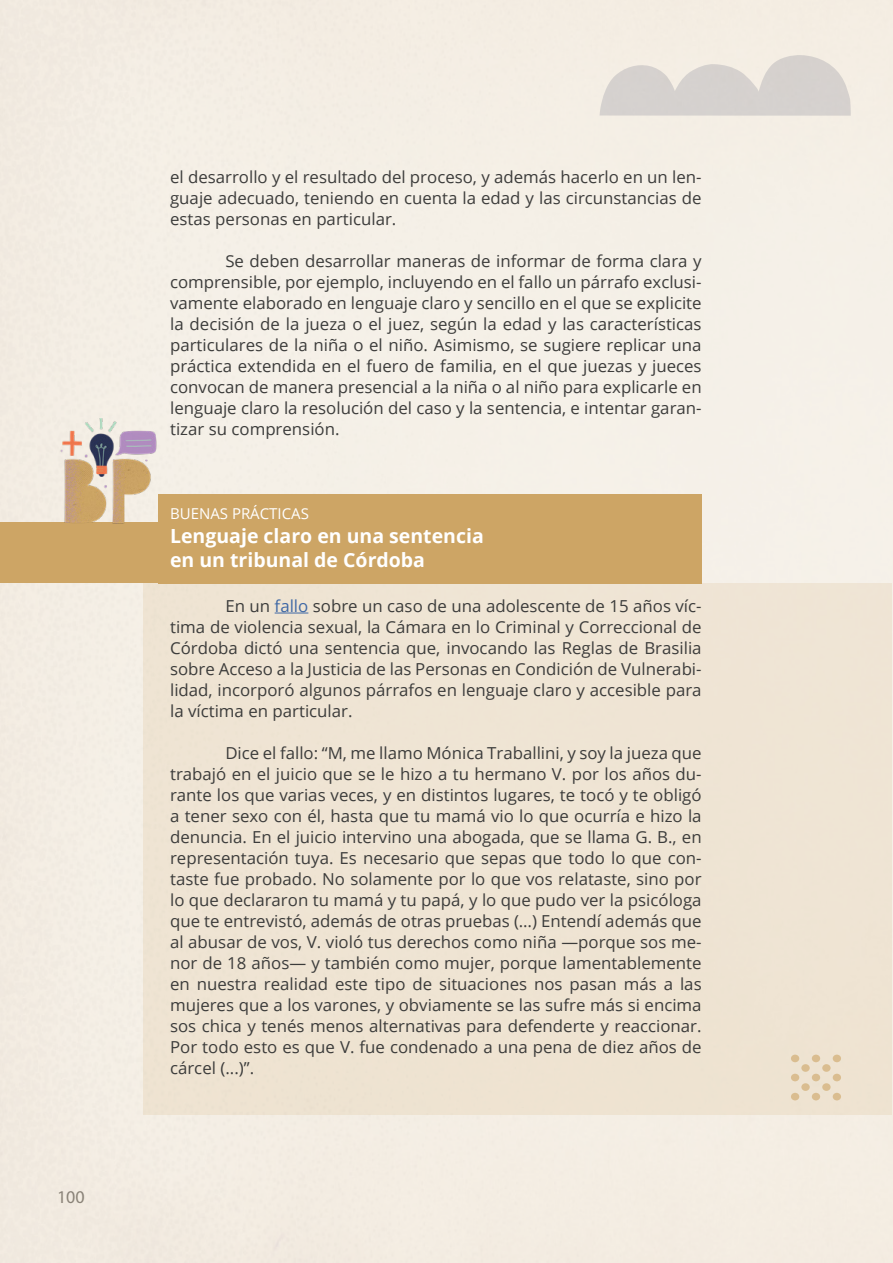
<style>
.page{position:relative;width:893px;height:1263px;background:#fff}
.page>*{position:absolute;margin:0;border:0;box-sizing:border-box;transform-origin:0 0}
.t1{font:700 19.5px/24px "Open Sans";color:#fff}
.t2{font:18px "Myriad Pro";color:#6b6b6a}
.t3{font:16.5px/21px "Open Sans";color:#3c3c3b;text-align:justify}
.t4{font:15px "Open Sans";color:#fff}
.s1{color:#3f68a5}
</style>
<div class="page">
<div style="left:158px;top:494px;width:544px;height:89px;background:#cda565"></div>
<div style="left:0;top:522px;width:162px;height:61px;background:#cda565"></div>
<div style="left:144px;top:583px;width:748px;height:532px;background:#efe4d3"></div>
<img style="left:56px;top:418px;width:118px;height:106px">
<div style="left:833px;top:1093px;width:8px;height:7px;background:#dabd90;border-radius:50%"></div>
<div style="left:812px;top:1093px;width:8px;height:7px;background:#dabd90;border-radius:50%"></div>
<div style="left:833px;top:1074px;width:8px;height:7px;background:#dabd90;border-radius:50%"></div>
<div style="left:812px;top:1074px;width:8px;height:7px;background:#dabd90;border-radius:50%"></div>
<svg style="left:801px;top:1083px;width:9px;height:8px"></svg>
<svg style="left:822px;top:1083px;width:9px;height:8px"></svg>
<svg style="left:801px;top:1064px;width:9px;height:8px"></svg>
<svg style="left:822px;top:1064px;width:9px;height:8px"></svg>
<div style="left:791px;top:1093px;width:8px;height:7px;background:#dabd90;border-radius:50%"></div>
<div style="left:791px;top:1074px;width:8px;height:7px;background:#dabd90;border-radius:50%"></div>
<div style="left:833px;top:1054px;width:8px;height:8px;background:#dabd90;border-radius:50%"></div>
<div style="left:812px;top:1054px;width:8px;height:8px;background:#dabd90;border-radius:50%"></div>
<div style="left:791px;top:1054px;width:8px;height:8px;background:#dabd90;border-radius:50%"></div>
<hr style="left:275px;top:613px;width:33px;height:1px;background:#3f68a5">
<svg style="left:600px;top:55px;width:251px;height:61px;background:#ddd8d3"></svg>
<p class="t2" style="left:57px;top:1186px;width:29px">100</p>
<p class="t3" style="left:170px;top:166px;width:533px">el desarrollo y el resultado del proceso, y además hacerlo en un len&shy;guaje adecuado, teniendo en cuenta la edad y las circunstancias de estas personas en particular.</p>
<p class="t3" style="left:170px;top:250px;width:533px;text-indent:55px">Se deben desarrollar maneras de informar de forma clara y comprensible, por ejemplo, incluyendo en el fallo un párrafo exclusi&shy;vamente elaborado en lenguaje claro y sencillo en el que se explicite la decisión de la jueza o el juez, según la edad y las características particulares de la niña o el niño. Asimismo, se sugiere replicar una práctica extendida en el fuero de familia, en el que juezas y jueces convocan de manera presencial a la niña o al niño para explicarle en lenguaje claro la resolución del caso y la sentencia, e intentar garan&shy;tizar su comprensión.</p>
<p class="t4" style="left:170px;top:503px;width:140px">BUENAS PRÁCTICAS</p>
<p class="t1" style="left:170px;top:523px;width:315px">Lenguaje claro en una sentencia en un tribunal de Córdoba</p>
<p class="t3" style="left:170px;top:595px;width:533px;text-indent:55px">En un <span class="s1">fallo</span> sobre un caso de una adolescente de 15 años víc&shy;tima de violencia sexual, la Cámara en lo Criminal y Correccional de Córdoba dictó una sentencia que, invocando las Reglas de Brasilia sobre Acceso a la Justicia de las Personas en Condición de Vulnerabi&shy;lidad, incorporó algunos párrafos en lenguaje claro y accesible para la víctima en particular.</p>
<p class="t3" style="left:170px;top:742px;width:533px;text-indent:55px">Dice el fallo: “M, me llamo Mónica Traballini, y soy la jueza que trabajó en el juicio que se le hizo a tu hermano V. por los años du&shy;rante los que varias veces, y en distintos lugares, te tocó y te obligó a tener sexo con él, hasta que tu mamá vio lo que ocurría e hizo la denuncia. En el juicio intervino una abogada, que se llama G. B., en representación tuya. Es necesario que sepas que todo lo que con&shy;taste fue probado. No solamente por lo que vos relataste, sino por lo que declararon tu mamá y tu papá, y lo que pudo ver la psicóloga que te entrevistó, además de otras pruebas (…) Entendí además que al abusar de vos, V. violó tus derechos como niña —porque sos me&shy;nor de 18 años— y también como mujer, porque lamentablemente en nuestra realidad este tipo de situaciones nos pasan más a las mujeres que a los varones, y obviamente se las sufre más si encima sos chica y tenés menos alternativas para defenderte y reaccionar.<br>Por todo esto es que V. fue condenado a una pena de diez años de cárcel (...)”.</p>
</div>
